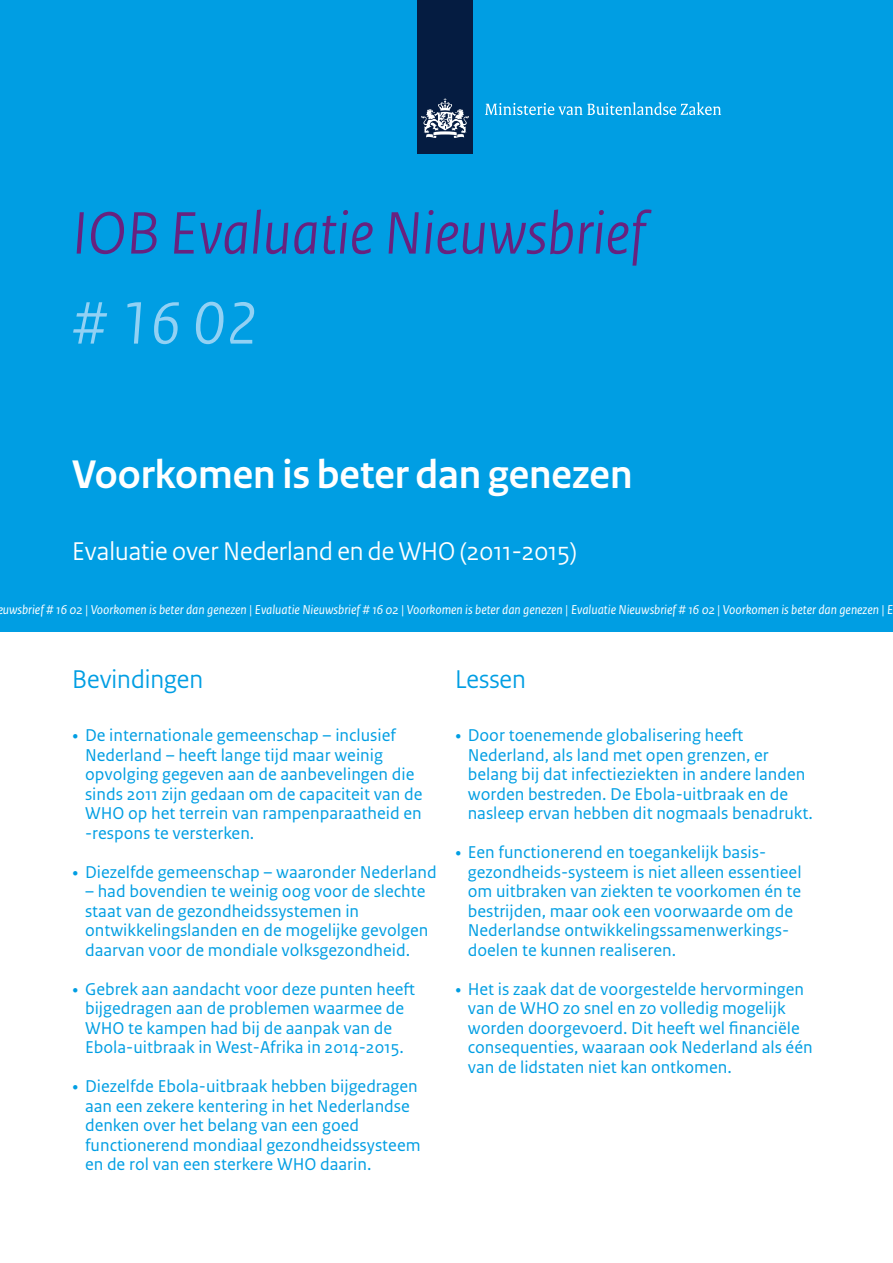
<style>
.page{position:relative;width:893px;height:1263px;background:#fff}
.page>*{position:absolute;margin:0;border:0;box-sizing:border-box;transform-origin:0 0}
._01_BZ_A4_Nieuwsbrie{font:italic 63px "Rijksoverheid Sans Heading";color:#68227f}
._01_BZ_A4_Nieuwsbrie-2{font:italic 63px "Rijksoverheid Sans Heading";color:#92d1f4}
._02_BZ_DFK_Omslag_Ti{font:700 42px "Rijksoverheid Sans Heading";color:#fff}
._03_RO_Kop{font:27px "Rijksoverheid Sans Heading";color:#fff}
._03_RO_Kop_BLAUW{font:27px "Rijksoverheid Sans Heading";color:#009ee3}
.t1{font:18px/19.5px "Rijksoverheid Sans Text";color:#009ee3}
.t2{font:italic 13.5px "Rijksoverheid Sans Text";color:#fff}
.s1{font-family:"Rijksoverheid Serif"}
</style>
<div class="page">
<div style="left:0;top:0;width:893px;height:631px;background:#009ee3"></div>
<div style="left:417px;top:0;width:56px;height:154px;background:#051c41"></div>
<svg style="left:421px;top:98px;width:48px;height:40px"></svg>
<svg style="left:485px;top:102px;width:236px;height:13px"></svg>
<p class="_01_BZ_A4_Nieuwsbrie" style="left:72px;top:198px;width:574px">IOB Evaluatie Nieuwsbrief</p>
<p class="_01_BZ_A4_Nieuwsbrie-2" style="left:72px;top:288px;width:187px"># 16 02</p>
<p class="_02_BZ_DFK_Omslag_Ti" style="left:72px;top:450px;width:562px">Voorkomen is beter dan genezen</p>
<p class="_03_RO_Kop" style="left:72px;top:535px;width:506px">Evaluatie over Nederland en de WHO (2011-2015)</p>
<p class="t2" style="left:-3px;top:602px;width:897px">euwsbrief # 16 02 | Voorkomen is beter dan genezen | Evaluatie Nieuwsbrief # 16 02 | Voorkomen is beter dan genezen | Evaluatie Nieuwsbrief # 16 02 | Voorkomen is beter dan genezen | E</p>
<p class="_03_RO_Kop_BLAUW" style="left:72px;top:663px;width:132px">Bevindingen</p>
<p class="t1" style="left:85px;top:726px;width:339px;text-indent:-13px"><span class="s1">•</span> De internationale gemeenschap – inclusief Nederland – heeft lange tijd maar weinig opvolging gegeven aan de aanbevelingen die sinds 2011 zijn gedaan om de capaciteit van de WHO op het terrein van rampenparaatheid en -respons te versterken.</p>
<p class="t1" style="left:72px;top:862px;width:366px"><span class="s1">•</span> Diezelfde gemeenschap – waaronder Nederland</p>
<p class="t1" style="left:85px;top:882px;width:345px">– had bovendien te weinig oog voor de slechte staat van de gezondheidssystemen in ontwikkelingslanden en de mogelijke gevolgen daarvan voor de mondiale volksgezondheid.</p>
<p class="t1" style="left:72px;top:979px;width:344px;text-align:center"><span class="s1">•</span> Gebrek aan aandacht voor deze punten heeft bijgedragen aan de problemen waarmee de WHO te kampen had bij de aanpak van de Ebola-uitbraak in West-Afrika in 2014-2015.</p>
<p class="t1" style="left:85px;top:1077px;width:337px;text-indent:-13px"><span class="s1">•</span> Diezelfde Ebola-uitbraak hebben bijgedragen aan een zekere kentering in het Nederlandse denken over het belang van een goed functionerend mondiaal gezondheidssysteem en de rol van een sterkere WHO daarin.</p>
<p class="_03_RO_Kop_BLAUW" style="left:455px;top:663px;width:72px">Lessen</p>
<p class="t1" style="left:468px;top:726px;width:347px;text-indent:-13px"><span class="s1">•</span> Door toenemende globalisering heeft Nederland, als land met open grenzen, er belang bij dat infectieziekten in andere landen worden bestreden. De Ebola-uitbraak en de nasleep ervan hebben dit nogmaals benadrukt.</p>
<p class="t1" style="left:468px;top:843px;width:335px;text-indent:-13px"><span class="s1">•</span> Een functionerend en toegankelijk basis&shy;gezondheids-systeem is niet alleen essentieel om uitbraken van ziekten te voorkomen én te bestrijden, maar ook een voorwaarde om de Nederlandse ontwikkelingssamenwerkings&shy;doelen te kunnen realiseren.</p>
<p class="t1" style="left:468px;top:979px;width:346px;text-indent:-13px"><span class="s1">•</span> Het is zaak dat de voorgestelde hervormingen van de WHO zo snel en zo volledig mogelijk worden doorgevoerd. Dit heeft wel financiële consequenties, waaraan ook Nederland als één van de lidstaten niet kan ontkomen.</p>
</div>
